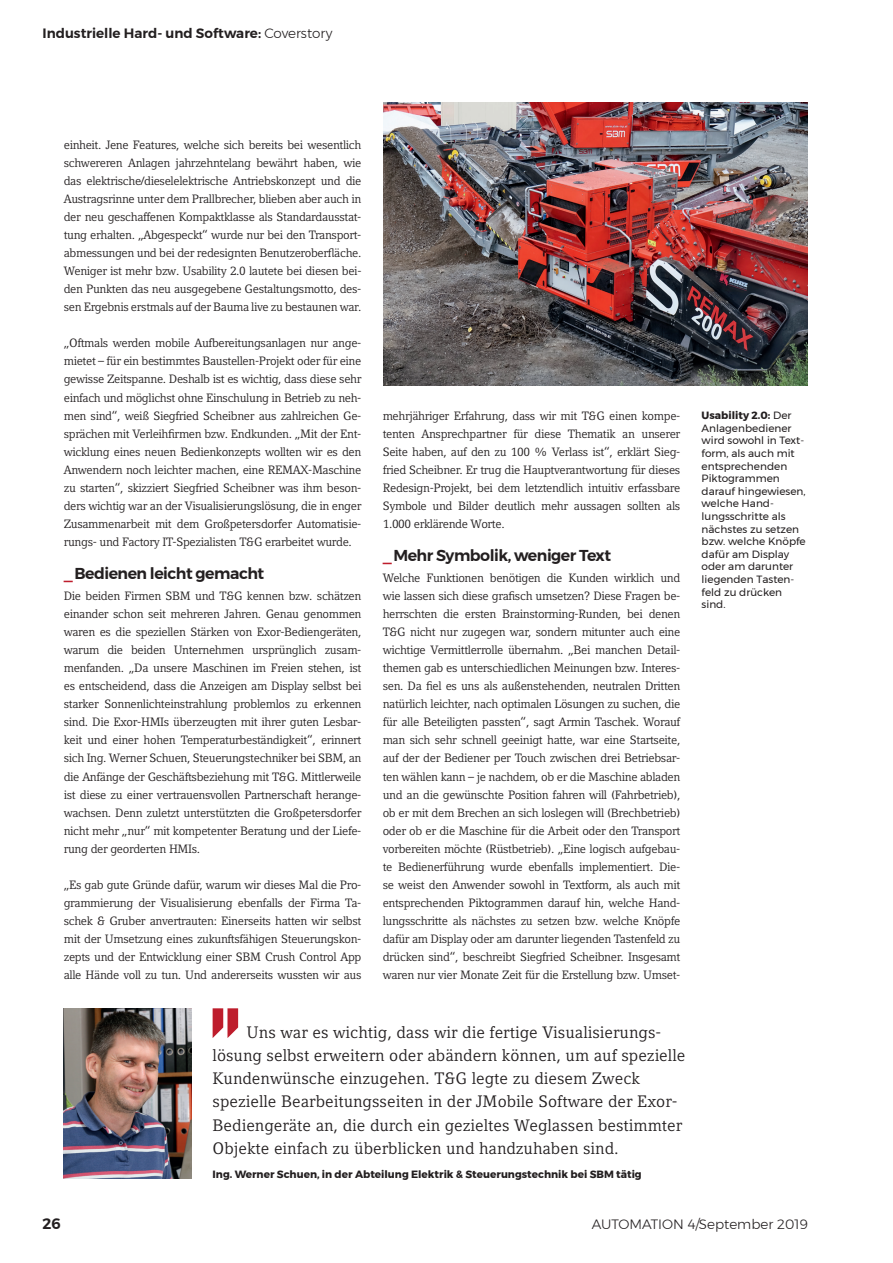
<style>
.page{position:relative;width:893px;height:1263px;background:#fff}
.page>*{position:absolute;margin:0;border:0;box-sizing:border-box;transform-origin:0 0}
.t1{font:16.5px/23.1px "Compatil Letter LT Pro";color:#231f20}
.t2{font:600 15.75px "Montserrat";letter-spacing:-.03em;color:#231f20}
.t3{font:600 15px "Montserrat";color:#231f20}
.t4{font:600 13.5px "Montserrat";color:#231f20}
.t5{font:300 13.5px "Montserrat";color:#231f20}
.t6{font:12px/18px "Compatil Letter LT Pro";letter-spacing:-.03em;color:#231f20;text-align:justify}
.t7{font:10.5px/12.6px "Montserrat";color:#231f20}
.t8{font:700 10.5px "Montserrat";color:#231f20}
.s1{font-weight:300}
.s2{color:#be1d2c}
.s3{font-weight:700}
</style>
<div class="page">
<svg style="left:213px;top:1008px;width:25px;height:30px"></svg>
<img style="left:64px;top:1008px;width:127px;height:170px">
<img style="left:383px;top:102px;width:425px;height:283px">
<p class="t4" style="left:43px;top:23px;width:291px">Industrielle Hard- und Software: <span class="s1">Coverstory</span></p>
<p class="t6" style="left:64px;top:136px;width:299px">einheit. Jene Features, welche sich bereits bei wesentlich schwereren Anlagen jahrzehntelang bewährt haben, wie das elektrische/dieselelektrische Antriebskonzept und die Austragsrinne unter dem Prallbrecher, blieben aber auch in der neu geschaffenen Kompaktklasse als Standardausstat&shy;tung erhalten. „Abgespeckt“ wurde nur bei den Transport&shy;abmessungen und bei der redesignten Benutzeroberfläche.<br>Weniger ist mehr bzw. Usability 2.0 lautete bei diesen bei&shy;den Punkten das neu ausgegebene Gestaltungsmotto, des&shy;sen Ergebnis erstmals auf der Bauma live zu bestaunen war.</p>
<p class="t6" style="left:64px;top:334px;width:299px">„Oftmals werden mobile Aufbereitungsanlagen nur ange&shy;mietet – für ein bestimmtes Baustellen-Projekt oder für eine gewisse Zeitspanne. Deshalb ist es wichtig, dass diese sehr einfach und möglichst ohne Einschulung in Betrieb zu neh&shy;men sind“, weiß Siegfried Scheibner aus zahlreichen Ge&shy;sprächen mit Verleihfirmen bzw. Endkunden. „Mit der Ent&shy;wicklung eines neuen Bedienkonzepts wollten wir es den Anwendern noch leichter machen, eine REMAX-Maschine zu starten“, skizziert Siegfried Scheibner was ihm beson&shy;ders wichtig war an der Visualisierungslösung, die in enger Zusammenarbeit mit dem Großpetersdorfer Automatisie&shy;rungs- und Factory IT-Spezialisten T&amp;G erarbeitet wurde.</p>
<h2 class="t2" style="left:64px;top:561px;width:202px"><span class="s2">_</span>Bedienen leicht gemacht</h2>
<p class="t6" style="left:64px;top:587px;width:299px">Die beiden Firmen SBM und T&amp;G kennen bzw. schätzen einander schon seit mehreren Jahren. Genau genommen waren es die speziellen Stärken von Exor-Bediengeräten, warum die beiden Unternehmen ursprünglich zusam&shy;menfanden. „Da unsere Maschinen im Freien stehen, ist es entscheidend, dass die Anzeigen am Display selbst bei starker Sonnenlichteinstrahlung problemlos zu erkennen sind. Die Exor-HMIs überzeugten mit ihrer guten Lesbar&shy;keit und einer hohen Temperaturbeständigkeit“, erinnert sich Ing. Werner Schuen, Steuerungstechniker bei SBM, an die Anfänge der Geschäftsbeziehung mit T&amp;G. Mittlerweile ist diese zu einer vertrauensvollen Partnerschaft herange&shy;wachsen. Denn zuletzt unterstützten die Großpetersdorfer nicht mehr „nur“ mit kompetenter Beratung und der Liefe&shy;rung der georderten HMIs.</p>
<p class="t6" style="left:64px;top:876px;width:299px">„Es gab gute Gründe dafür, warum wir dieses Mal die Pro&shy;grammierung der Visualisierung ebenfalls der Firma Ta&shy;schek &amp; Gruber anvertrauten: Einerseits hatten wir selbst mit der Umsetzung eines zukunftsfähigen Steuerungskon&shy;zepts und der Entwicklung einer SBM Crush Control App alle Hände voll zu tun. Und andererseits wussten wir aus</p>
<p class="t6" style="left:383px;top:406px;width:299px">mehrjähriger Erfahrung, dass wir mit T&amp;G einen kompe&shy;tenten Ansprechpartner für diese Thematik an unserer Seite haben, auf den zu 100 % Verlass ist“, erklärt Sieg&shy;fried Scheibner. Er trug die Hauptverantwortung für dieses Redesign-Projekt, bei dem letztendlich intuitiv erfassbare Symbole und Bilder deutlich mehr aussagen sollten als 1.000 erklärende Worte.</p>
<h2 class="t2" style="left:383px;top:543px;width:230px"><span class="s2">_</span>Mehr Symbolik, weniger Text</h2>
<p class="t6" style="left:383px;top:569px;width:299px">Welche Funktionen benötigen die Kunden wirklich und wie lassen sich diese grafisch umsetzen? Diese Fragen be&shy;herrschten die ersten Brainstorming-Runden, bei denen T&amp;G nicht nur zugegen war, sondern mitunter auch eine wichtige Vermittlerrolle übernahm. „Bei manchen Detail&shy;themen gab es unterschiedlichen Meinungen bzw. Interes&shy;sen. Da fiel es uns als außenstehenden, neutralen Dritten natürlich leichter, nach optimalen Lösungen zu suchen, die für alle Beteiligten passten“, sagt Armin Taschek. Worauf man sich sehr schnell geeinigt hatte, war eine Startseite, auf der der Bediener per Touch zwischen drei Betriebsar&shy;ten wählen kann – je nachdem, ob er die Maschine abladen und an die gewünschte Position fahren will (Fahrbetrieb), ob er mit dem Brechen an sich loslegen will (Brechbetrieb) oder ob er die Maschine für die Arbeit oder den Transport vorbereiten möchte (Rüstbetrieb). „Eine logisch aufgebau&shy;te Bedienerführung wurde ebenfalls implementiert. Die&shy;se weist den Anwender sowohl in Textform, als auch mit entsprechenden Piktogrammen darauf hin, welche Hand&shy;lungsschritte als nächstes zu setzen bzw. welche Knöpfe dafür am Display oder am darunter liegenden Tastenfeld zu drücken sind“, beschreibt Siegfried Scheibner. Insgesamt waren nur vier Monate Zeit für die Erstellung bzw. Umset-</p>
<p class="t7" style="left:702px;top:409px;width:106px"><span class="s3">Usability 2.0:</span> Der<br>Anlagenbediener wird sowohl in Text&shy;form, als auch mit entsprechenden<br>Piktogrammen darauf hingewiesen, welche Hand&shy;lungsschritte als nächstes zu setzen bzw. welche Knöpfe dafür am Display oder am darunter liegenden Tasten&shy;feld zu drücken sind.</p>
<p class="t1" style="left:213px;top:1021px;width:474px;text-indent:34px">Uns war es wichtig, dass wir die fertige Visualisierungs&shy;lösung selbst erweitern oder abändern können, um auf spezielle Kundenwünsche einzugehen. T&amp;G legte zu diesem Zweck spezielle Bearbeitungsseiten in der JMobile Software der Exor-Bediengeräte an, die durch ein gezieltes Weglassen bestimmter Objekte einfach zu überblicken und handzuhaben sind.</p>
<p class="t8" style="left:213px;top:1166px;width:431px">Ing. Werner Schuen, in der Abteilung Elektrik &amp; Steuerungstechnik bei SBM tätig</p>
<p class="t3" style="left:43px;top:1212px;width:20px">26</p>
<p class="t5" style="left:592px;top:1214px;width:217px">AUTOMATION 4/September 2019</p>
</div>
